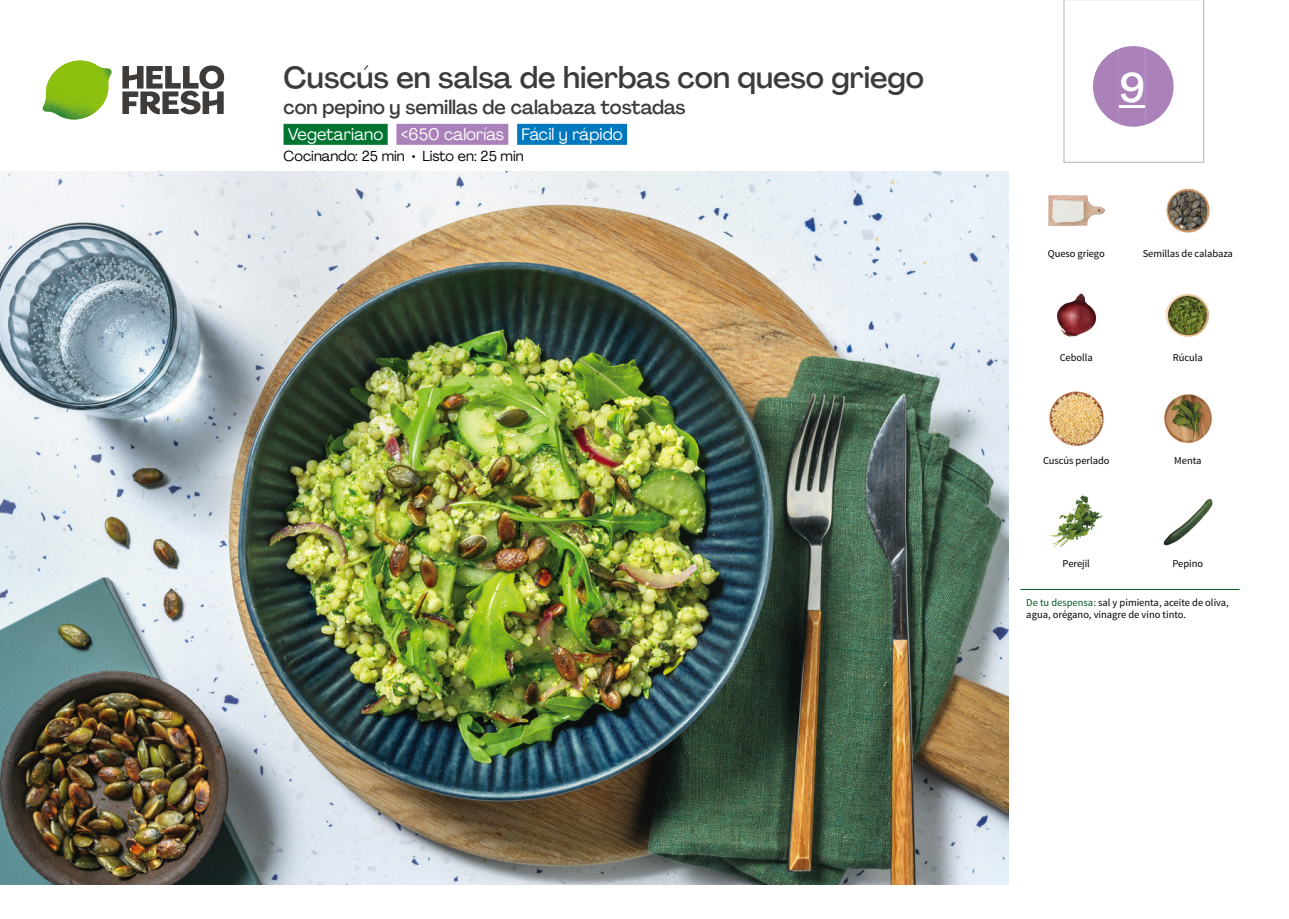
<style>
.page{position:relative;width:1289px;height:919px;background:#fff}
.page>*{position:absolute;margin:0;border:0;box-sizing:border-box;transform-origin:0 0}
.t1{font:500 40.5px "Agrandir";color:#fff}
.t2{font:500 30px "Agrandir";color:#3e3b39}
.t3{font:500 19.5px "Agrandir";color:#3e3b39}
.t4{font:16.5px "Agrandir";color:#fff}
.t5{font:14.25px "Agrandir";color:#000}
.t6{font:10.5px/12px "Source Sans Pro";letter-spacing:-.005em;color:#000}
.s1{color:#005923}
</style>
<div class="page">
<svg style="left:122px;top:65px;width:102px;height:49px"></svg>
<svg style="left:44px;top:60px;width:68px;height:60px"></svg>
<img style="left:80px;top:61px;width:28px;height:49px">
<img style="left:43px;top:61px;width:37px;height:50px">
<img style="left:0;top:172px;width:1008px;height:712px">
<div style="left:283px;top:124px;width:104px;height:21px;background:#007531"></div>
<div style="left:396px;top:124px;width:112px;height:21px;background:#aa81b9"></div>
<div style="left:517px;top:124px;width:110px;height:21px;background:#0078bd"></div>
<img style="left:1048px;top:195px;width:56px;height:31px">
<img style="left:1166px;top:188px;width:44px;height:45px">
<img style="left:1165px;top:293px;width:45px;height:44px">
<img style="left:1057px;top:293px;width:40px;height:44px">
<img style="left:1164px;top:394px;width:48px;height:50px">
<img style="left:1049px;top:391px;width:55px;height:55px">
<img style="left:1163px;top:498px;width:50px;height:48px">
<img style="left:1050px;top:495px;width:54px;height:52px">
<hr style="left:1020px;top:589px;width:219px;height:1px;background:#005923">
<svg style="left:1063px;top:0;width:141px;height:163px"></svg>
<h2 class="t2" style="left:283px;top:59px;width:642px">Cuscús en salsa de hierbas con queso griego</h2>
<h3 class="t3" style="left:283px;top:95px;width:403px">con pepino y semillas de calabaza tostadas</h3>
<h3 class="t4" style="left:288px;top:124px;width:336px">Vegetariano &lt;650 calorías Fácil y rápido</h3>
<h3 class="t5" style="left:283px;top:147px;width:242px">Cocinando: 25 min • Listo en: 25 min</h3>
<h1 class="t1" style="left:1118px;top:63px;width:28px">9</h1>
<p class="t6" style="left:1047px;top:247px;width:58px">Queso griego</p>
<p class="t6" style="left:1142px;top:247px;width:92px">Semillas de calabaza</p>
<p class="t6" style="left:1059px;top:352px;width:35px">Cebolla</p>
<p class="t6" style="left:1172px;top:352px;width:32px">Rúcula</p>
<p class="t6" style="left:1042px;top:454px;width:68px">Cuscús perlado</p>
<p class="t6" style="left:1174px;top:454px;width:29px">Menta</p>
<p class="t6" style="left:1062px;top:558px;width:29px">Perejil</p>
<p class="t6" style="left:1172px;top:558px;width:32px">Pepino</p>
<p class="t6" style="left:1026px;top:596px;width:204px"><span class="s1">De tu despensa:</span> sal y pimienta, aceite de oliva, agua, orégano, vinagre de vino tinto.</p>
</div>
